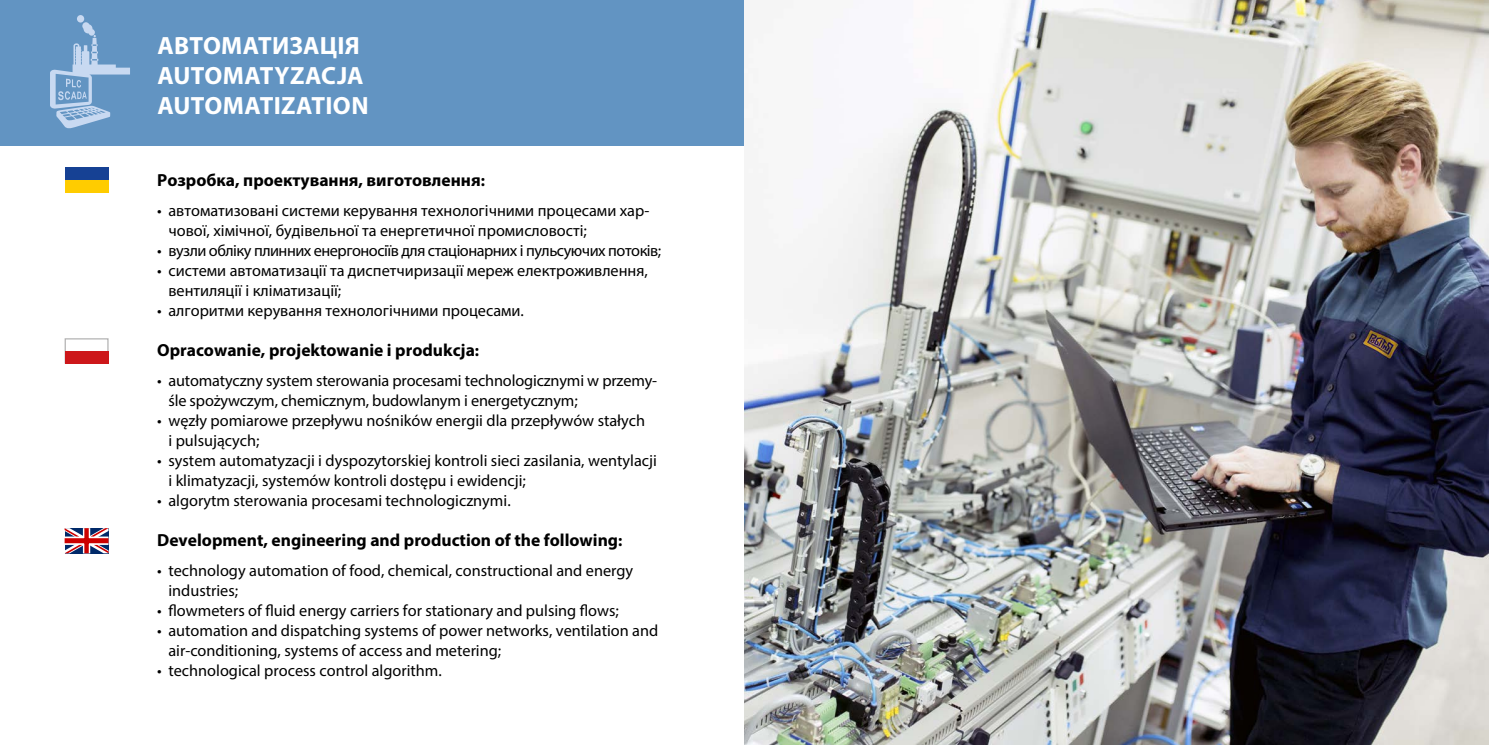
<style>
.page{position:relative;width:1489px;height:745px;background:#fff}
.page>*{position:absolute;margin:0;border:0;box-sizing:border-box;transform-origin:0 0}
.t1{font:700 25px/30px "Myriad Pro";letter-spacing:.015em;color:#fff}
.t2{font:700 17.5px "Myriad Pro";color:#000}
.t3{font:16.25px/20px "Myriad Pro";color:#000}
.t4{font:16.25px "Myriad Pro";letter-spacing:-.03em;color:#000}
.s1{font-size:16.25px}
</style>
<div class="page">
<div style="left:0;top:0;width:744px;height:145px;background:#6294c2"></div>
<img style="left:744px;top:0;width:744px;height:744px">
<div style="left:77px;top:15px;width:7px;height:8px;background:#c8d9f1;border-radius:50%"></div>
<svg style="left:50px;top:22px;width:80px;height:106px"></svg>
<div style="left:65px;top:167px;width:44px;height:13px;background:#164194"></div>
<div style="left:65px;top:180px;width:44px;height:13px;background:#fc0"></div>
<div style="left:65px;top:338px;width:44px;height:25px;background:#fff;border:1px solid #b3b2b2"></div>
<div style="left:65px;top:351px;width:44px;height:12px;background:#cd171a"></div>
<svg style="left:65px;top:528px;width:44px;height:25px"></svg>
<h1 class="t1" style="left:157px;top:30px;width:204px">автоматизація<br>Autom</h1>
<h1 class="t1" style="left:244px;top:60px;width:120px">atyzacja</h1>
<h1 class="t1" style="left:157px;top:90px;width:52px">Autom</h1>
<h1 class="t1" style="left:244px;top:90px;width:126px">atization</h1>
<p class="t2" style="left:157px;top:168px;width:329px">Розробка, проектування, виготовлення<span class="s1">:</span></p>
<p class="t3" style="left:168px;top:200px;width:482px;text-indent:-11px">• автоматизовані системи керування технологічними процесами хар&shy;чової, хімічної, будівельної та енергетичної промисловості;</p>
<p class="t4" style="left:157px;top:240px;width:505px">• вузли обліку плинних енергоносіїв для стаціонарних і пульсуючих потоків;</p>
<p class="t3" style="left:168px;top:260px;width:481px;text-indent:-11px">• системи автоматизації та диспетчиризації мереж електроживлення, вентиляції і кліматизації;</p>
<p class="t3" style="left:157px;top:300px;width:368px">• алгоритми керування технологічними процесами.</p>
<p class="t2" style="left:157px;top:338px;width:323px">Opracowanie, projektowanie i produkcja<span class="s1">:</span></p>
<p class="t3" style="left:168px;top:370px;width:490px;text-indent:-11px">• automatyczny system sterowania procesami technologicznymi w przemy&shy;śle spożywczym, chemicznym, budowlanym i energetycznym;</p>
<p class="t3" style="left:168px;top:410px;width:478px;text-indent:-11px">• węzły pomiarowe przepływu nośników energii dla przepływów stałych i pulsujących;</p>
<p class="t3" style="left:168px;top:450px;width:490px;text-indent:-11px">• system automatyzacji i dyspozytorskiej kontroli sieci zasilania, wentylacji i klimatyzacji, systemów kontroli dostępu i ewidencji;</p>
<p class="t3" style="left:157px;top:490px;width:355px">• algorytm sterowania procesami technologicznymi.</p>
<p class="t2" style="left:157px;top:528px;width:467px">Development, engineering and production of the following<span class="s1">:</span></p>
<p class="t3" style="left:168px;top:560px;width:466px;text-indent:-11px">• technology automation of food, chemical, constructional and energy industries;</p>
<p class="t3" style="left:157px;top:600px;width:463px">• flowmeters of fluid energy carriers for stationary and pulsing flows;</p>
<p class="t3" style="left:168px;top:620px;width:491px;text-indent:-11px">• automation and dispatching systems of power networks, ventilation and air-conditioning, systems of access and metering;</p>
<p class="t3" style="left:157px;top:660px;width:286px">• technological process control algorithm.</p>
</div>
